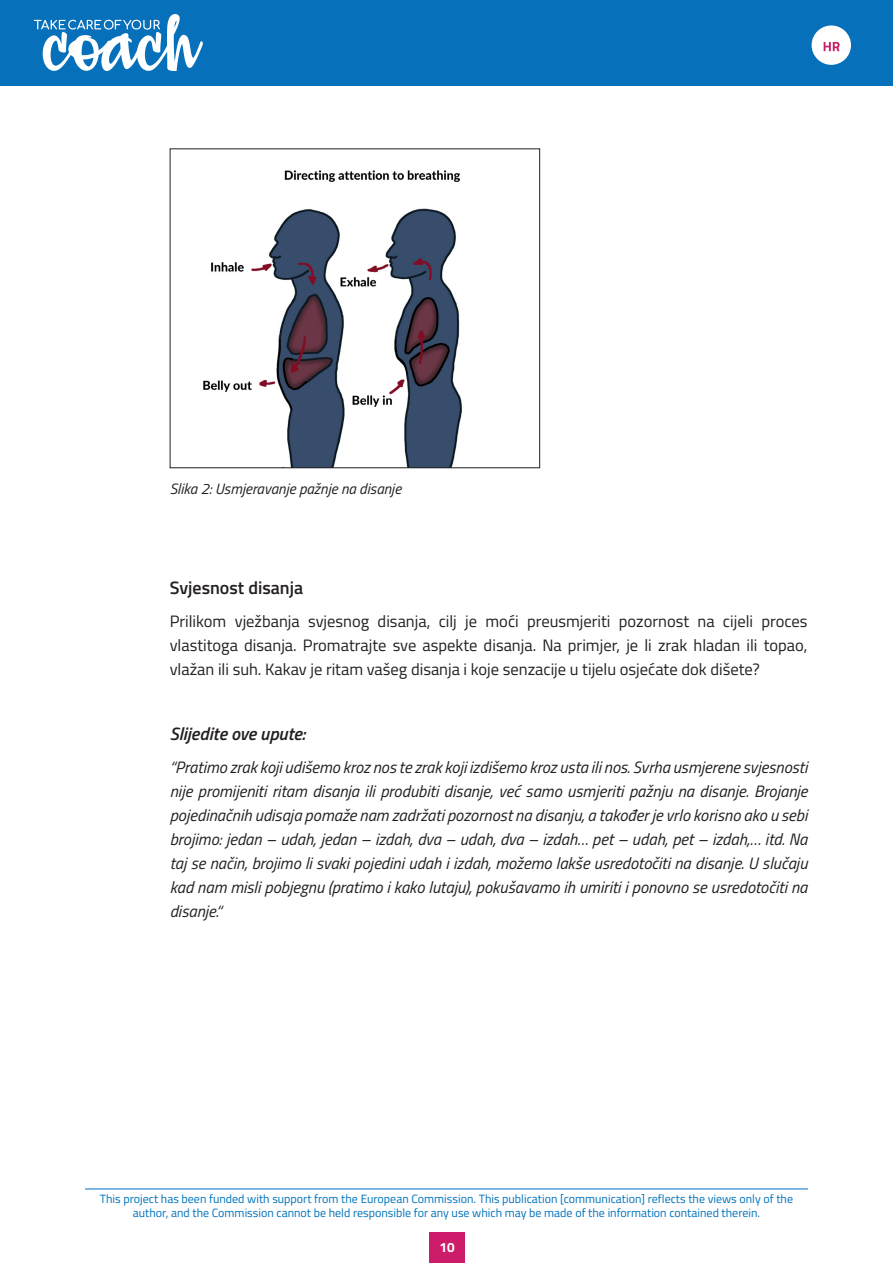
<style>
.page{position:relative;width:893px;height:1263px;background:#fff}
.page>*{position:absolute;margin:0;border:0;box-sizing:border-box;transform-origin:0 0}
.t1{font:italic 600 18px "Titillium Web";color:#231f20}
.t2{font:600 18px "Titillium Web";color:#231f20}
.t3{font:italic 16.5px/24px "Titillium Web";color:#231f20;text-align:justify}
.t4{font:16.5px/24px "Titillium Web";color:#231f20;text-align:justify}
.t5{font:italic 15px "Titillium Web";color:#231f20}
.t6{font:700 13.5px "Titillium Web";color:#fff}
.t7{font:12px/14.4px "Titillium Web";color:#0073bc;text-align:center}
</style>
<div class="page">
<div style="left:429px;top:1232px;width:36px;height:31px;background:#cd1c69"></div>
<hr style="left:85px;top:1188px;width:723px;height:1px;background:#0071cf">
<div style="left:0;top:0;width:893px;height:85px;background:#0770ba"></div>
<svg style="left:34px;top:14px;width:169px;height:57px"></svg>
<div style="left:812px;top:25px;width:39px;height:40px;background:#fff;border-radius:50%"></div>
<svg style="left:824px;top:42px;width:16px;height:9px"></svg>
<img style="left:203px;top:170px;width:259px;height:296px">
<div style="left:170px;top:148px;width:370px;height:320px;border:1px solid #231f20"></div>
<p class="t5" style="left:170px;top:478px;width:233px">Slika 2: Usmjeravanje pažnje na disanje</p>
<p class="t2" style="left:170px;top:575px;width:135px">Svjesnost disanja</p>
<p class="t4" style="left:170px;top:608px;width:639px">Prilikom vježbanja svjesnog disanja, cilj je moći preusmjeriti pozornost na cijeli proces vlastitoga disanja. Promatrajte sve aspekte disanja. Na primjer, je li zrak hladan ili topao, vlažan ili suh. Kakav je ritam vašeg disanja i koje senzacije u tijelu osjećate dok dišete?</p>
<p class="t1" style="left:170px;top:720px;width:137px">Slijedite ove upute:</p>
<p class="t3" style="left:170px;top:754px;width:639px">“Pratimo zrak koji udišemo kroz nos te zrak koji izdišemo kroz usta ili nos. Svrha usmjerene svjesnosti nije promijeniti ritam disanja ili produbiti disanje, već samo usmjeriti pažnju na disanje. Brojanje pojedinačnih udisaja pomaže nam zadržati pozornost na disanju, a također je vrlo korisno ako u sebi brojimo: jedan – udah, jedan – izdah, dva – udah, dva – izdah… pet – udah, pet – izdah,… itd. Na taj se način, brojimo li svaki pojedini udah i izdah, možemo lakše usredotočiti na disanje. U slučaju kad nam misli pobjegnu (pratimo i kako lutaju), pokušavamo ih umiriti i ponovno se usredotočiti na disanje.“</p>
<p class="t7" style="left:100px;top:1190px;width:695px">This project has been funded with support from the European Commission. This publication [communication] reflects the views only of the author, and the Commission cannot be held responsible for any use which may be made of the information contained therein.</p>
<p class="t6" style="left:440px;top:1236px;width:17px">10</p>
</div>
